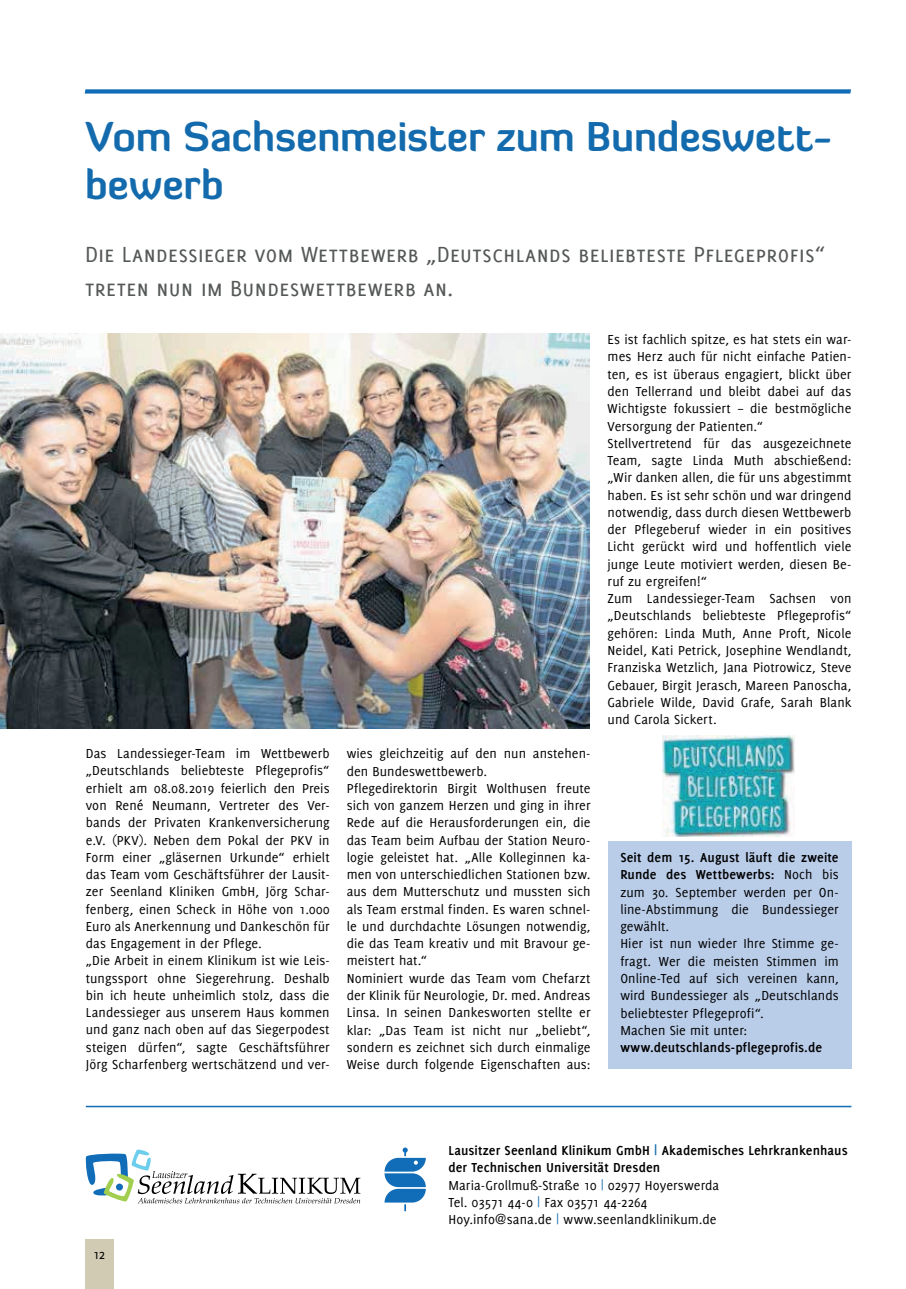
<style>
.page{position:relative;width:906px;height:1289px;background:#fff}
.page>*{position:absolute;margin:0;border:0;box-sizing:border-box;transform-origin:0 0}
.t1{font:700 40.5px/48px "Diavlo";letter-spacing:-.005em;color:#136bad}
.t2{font:24px/34.5px "Delicious Small Caps";letter-spacing:-.005em;color:#555858}
.t3{font:14.25px/17.2px "Delicious";letter-spacing:.005em;color:#000001}
.t4{font:700 14.25px "Delicious";letter-spacing:.01em;color:#000001}
.s1{font-weight:700}
.s2{font-weight:700;color:#136bad}
.s3{color:#136bad}
</style>
<div class="page">
<div style="left:85px;top:1239px;width:28px;height:49px;background:#d1cbb4"></div>
<div style="left:607px;top:841px;width:244px;height:227px;background:#b9cce8"></div>
<svg style="left:86px;top:1149px;width:274px;height:54px"></svg>
<svg style="left:384px;top:1147px;width:42px;height:64px"></svg>
<hr style="left:86px;top:1105px;width:765px;height:2px;background:#116db7">
<img style="left:0;top:334px;width:590px;height:394px">
<img style="left:662px;top:736px;width:133px;height:100px">
<svg style="left:85px;top:89px;width:766px;height:5px;background:#3482c1"></svg>
<h1 class="t1" style="left:85px;top:111px;width:749px">Vom Sachsenmeister zum Bundeswett&shy;bewerb</h1>
<h2 class="t2" style="left:85px;top:236px;width:742px">Die Landessieger vom Wettbewerb „Deutschlands beliebteste Pflegeprofis“ treten nun im Bundeswettbewerb an.</h2>
<p class="t3" style="left:86px;top:744px;width:245px">Das Landessieger-Team im Wettbewerb „Deutschlands beliebteste Pflegeprofis“ erhielt am 08.08.2019 feierlich den Preis von René Neumann, Vertreter des Ver&shy;bands der Privaten Krankenversicherung e.V. (PKV). Neben dem Pokal der PKV in Form einer „gläsernen Urkunde“ erhielt das Team vom Geschäftsführer der Lausit&shy;zer Seenland Kliniken GmbH, Jörg Schar&shy;fenberg, einen Scheck in Höhe von 1.000<br>Euro als Anerkennung und Dankeschön für das Engagement in der Pflege.<br>„Die Arbeit in einem Klinikum ist wie Leis&shy;tungssport ohne Siegerehrung. Deshalb bin ich heute unheimlich stolz, dass die Landessieger aus unserem Haus kommen und ganz nach oben auf das Siegerpodest steigen dürfen“, sagte Geschäftsführer Jörg Scharfenberg wertschätzend und ver-</p>
<p class="t3" style="left:347px;top:744px;width:245px">wies gleichzeitig auf den nun anstehen&shy;den Bundeswettbewerb.<br>Pflegedirektorin Birgit Wolthusen freute sich von ganzem Herzen und ging in ihrer Rede auf die Herausforderungen ein, die das Team beim Aufbau der Station Neuro&shy;logie geleistet hat. „Alle Kolleginnen ka&shy;men von unterschiedlichen Stationen bzw. aus dem Mutterschutz und mussten sich als Team erstmal finden. Es waren schnel&shy;le und durchdachte Lösungen notwendig, die das Team kreativ und mit Bravour ge&shy;meistert hat.“<br>Nominiert wurde das Team vom Chefarzt der Klinik für Neurologie, Dr. med. Andreas Linsa. In seinen Dankesworten stellte er klar: „Das Team ist nicht nur „beliebt“, sondern es zeichnet sich durch einmalige Weise durch folgende Eigenschaften aus:</p>
<p class="t3" style="left:607px;top:331px;width:245px">Es ist fachlich spitze, es hat stets ein war&shy;mes Herz auch für nicht einfache Patien&shy;ten, es ist überaus engagiert, blickt über den Tellerrand und bleibt dabei auf das Wichtigste fokussiert – die bestmögliche Versorgung der Patienten.“<br>Stellvertretend für das ausgezeichnete Team, sagte Linda Muth abschießend: „Wir danken allen, die für uns abgestimmt haben. Es ist sehr schön und war dringend notwendig, dass durch diesen Wettbewerb der Pflegeberuf wieder in ein positives Licht gerückt wird und hoffentlich viele junge Leute motiviert werden, diesen Be&shy;ruf zu ergreifen!“<br>Zum Landessieger-Team Sachsen von „Deutschlands beliebteste Pflegeprofis“ gehören: Linda Muth, Anne Proft, Nicole Neidel, Kati Petrick, Josephine Wendlandt, Franziska Wetzlich, Jana Piotrowicz, Steve Gebauer, Birgit Jerasch, Mareen Panoscha, Gabriele Wilde, David Grafe, Sarah Blank und Carola Sickert.</p>
<p class="t3" style="left:620px;top:848px;width:220px"><span class="s1">Seit dem 15. August läuft die zweite<br>Runde des Wettbewerbs:</span> Noch bis zum 30. September werden per On&shy;line-Abstimmung die Bundessieger gewählt.<br>Hier ist nun wieder Ihre Stimme ge&shy;fragt. Wer die meisten Stimmen im<br>Online-Ted auf sich vereinen kann, wird Bundessieger als „Deutschlands beliebtester Pflegeprofi“.<br>Machen Sie mit unter:</p>
<p class="t4" style="left:620px;top:1039px;width:203px">www.deutschlands-pflegeprofis.de</p>
<p class="t3" style="left:93px;top:1245px;width:14px">12</p>
<p class="t3" style="left:448px;top:1141px;width:401px"><span class="s1">Lausitzer Seenland Klinikum GmbH</span> <span class="s2">|</span> <span class="s1">Akademisches Lehrkrankenhaus der Technischen Universität Dresden<br></span>Maria-Grollmuß-Straße 10 <span class="s3">|</span> 02977 Hoyerswerda<br>Tel. 03571 44-0 <span class="s3">|</span> Fax 03571 44-2264<br>Hoy.info@sana.de <span class="s3">|</span> www.seenlandklinikum.de</p>
</div>
